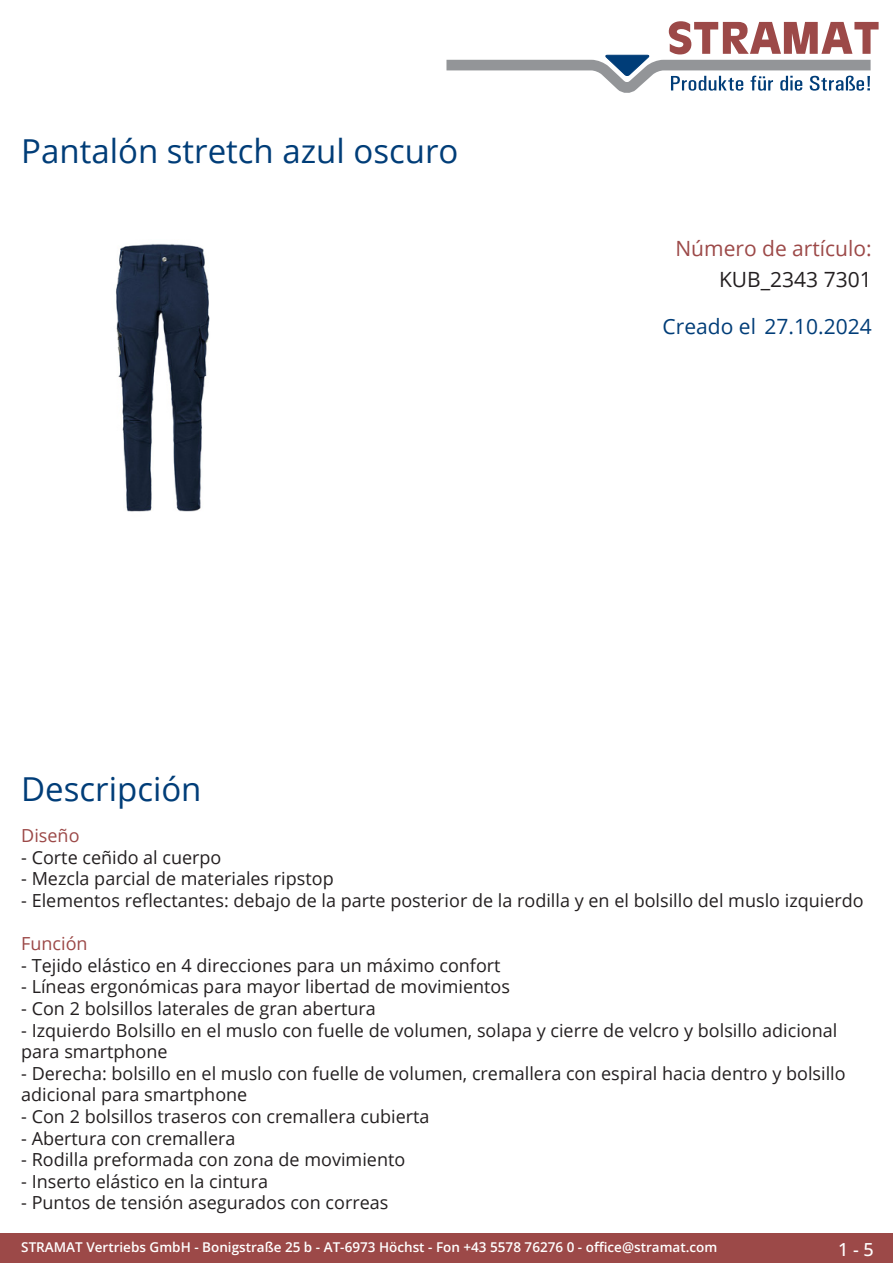
<style>
.page{position:relative;width:893px;height:1263px;background:#fff}
.page>*{position:absolute;margin:0;border:0;box-sizing:border-box;transform-origin:0 0}
.Produkttitel{font:33px "Open Sans";color:#003d78}
.Erstellungsdatum{font:21px "Open Sans";color:#003d78}
.TechDaten_Überschrif{font:21px "Open Sans";color:#9c4948}
.TechDaten_Inhalt{font:21px "Open Sans";color:#231f20}
.Beschreibung_Text{font:18px/21.6px "Open Sans";color:#231f20}
.Beschreibung_Text-2{font:18px "Open Sans";color:#9c4948}
.t1{font:500 18px "Open Sans";color:#fff}
.t2{font:600 13.5px "Open Sans";color:#fff}
</style>
<div class="page">
<div style="left:0;top:1233px;width:893px;height:30px;background:#9c4948"></div>
<svg style="left:446px;top:21px;width:433px;height:72px"></svg>
<img style="left:116px;top:244px;width:94px;height:268px">
<p class="Produkttitel" style="left:21px;top:128px;width:439px">Pantalón stretch azul oscuro</p>
<p class="TechDaten_Überschrif" style="left:675px;top:234px;width:198px">Número de artículo:</p>
<p class="TechDaten_Inhalt" style="left:719px;top:265px;width:154px">KUB_2343 7301</p>
<p class="Erstellungsdatum" style="left:663px;top:312px;width:211px">Creado el 27.10.2024</p>
<p class="Produkttitel" style="left:21px;top:766px;width:182px">Descripción</p>
<p class="Beschreibung_Text-2" style="left:21px;top:823px;width:60px">Diseño</p>
<p class="Beschreibung_Text" style="left:21px;top:846px;width:202px">- Corte ceñido al cuerpo</p>
<p class="Beschreibung_Text" style="left:21px;top:867px;width:314px">- Mezcla parcial de materiales ripstop</p>
<p class="Beschreibung_Text" style="left:21px;top:889px;width:844px">- Elementos reflectantes: debajo de la parte posterior de la rodilla y en el bolsillo del muslo izquierdo</p>
<p class="Beschreibung_Text-2" style="left:21px;top:931px;width:68px">Función</p>
<p class="Beschreibung_Text" style="left:21px;top:954px;width:481px">- Tejido elástico en 4 direcciones para un máximo confort</p>
<p class="Beschreibung_Text" style="left:21px;top:975px;width:490px">- Líneas ergonómicas para mayor libertad de movimientos</p>
<p class="Beschreibung_Text" style="left:21px;top:997px;width:356px">- Con 2 bolsillos laterales de gran abertura</p>
<p class="Beschreibung_Text" style="left:21px;top:1019px;width:818px">- Izquierdo Bolsillo en el muslo con fuelle de volumen, solapa y cierre de velcro y bolsillo adicional para smartphone</p>
<p class="Beschreibung_Text" style="left:21px;top:1062px;width:826px">- Derecha: bolsillo en el muslo con fuelle de volumen, cremallera con espiral hacia dentro y bolsillo adicional para smartphone</p>
<p class="Beschreibung_Text" style="left:21px;top:1105px;width:410px">- Con 2 bolsillos traseros con cremallera cubierta</p>
<p class="Beschreibung_Text" style="left:21px;top:1127px;width:216px">- Abertura con cremallera</p>
<p class="Beschreibung_Text" style="left:21px;top:1148px;width:385px">- Rodilla preformada con zona de movimiento</p>
<p class="Beschreibung_Text" style="left:21px;top:1170px;width:248px">- Inserto elástico en la cintura</p>
<p class="Beschreibung_Text" style="left:21px;top:1191px;width:369px">- Puntos de tensión asegurados con correas</p>
<p class="t2" style="left:21px;top:1238px;width:698px">STRAMAT Vertriebs GmbH - Bonigstraße 25 b - AT-6973 Höchst - Fon +43 5578 76276 0 - office@stramat.com</p>
<p class="t1" style="left:838px;top:1237px;width:37px">1 - 5</p>
</div>
